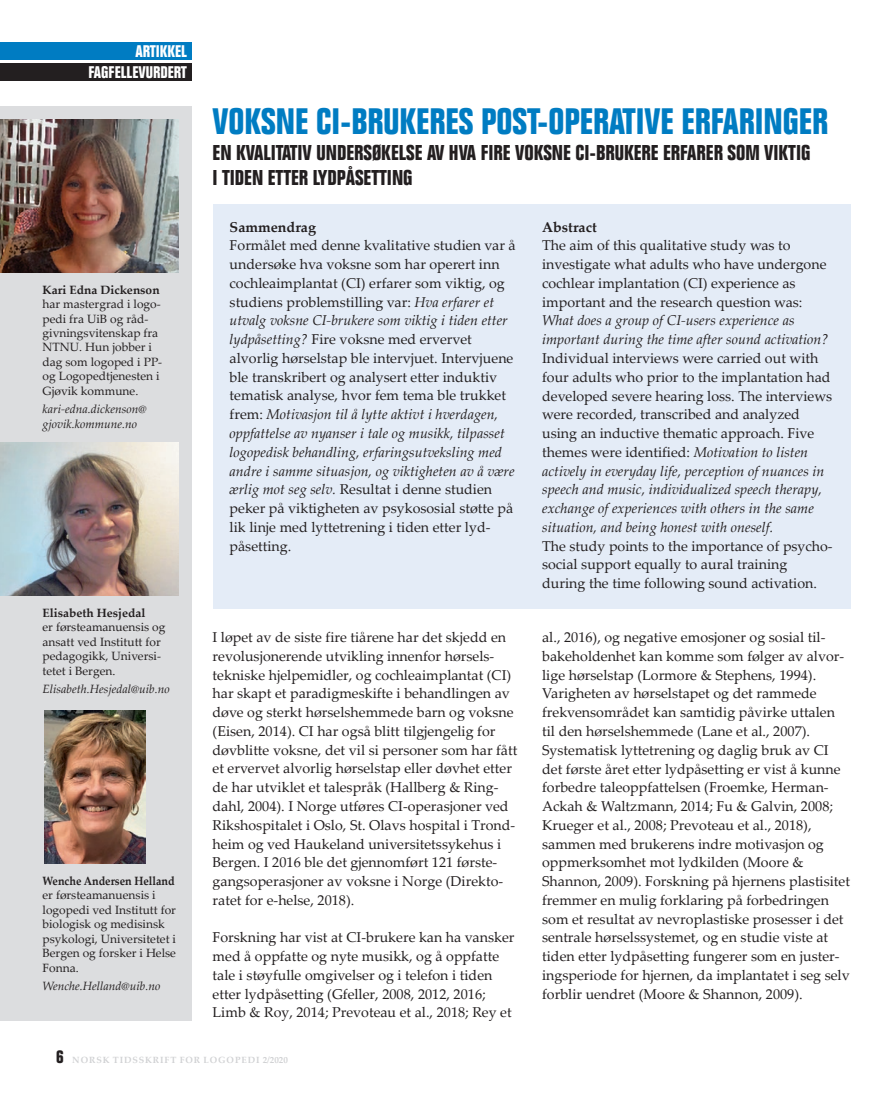
<style>
.page{position:relative;width:893px;height:1106px;background:#fff}
.page>*{position:absolute;margin:0;border:0;box-sizing:border-box;transform-origin:0 0}
.t1{font:700 condensed 36px "Folio";color:#007cc2}
.t2{font:700 condensed 21px/25.2px "Folio";color:#231f20}
.t3{font:700 condensed 16.5px "Folio";color:#fff}
.t4{font:14.25px/18.8px "Palatino Linotype";color:#231f20}
.t5{font:italic 14.25px/18.8px "Palatino Linotype";color:#231f20}
.t6{font:700 14.25px "Palatino Linotype";color:#231f20}
.t7{font:12px/14.4px "Palatino Linotype";color:#231f20}
.t8{font:italic 12px/14.4px "Palatino Linotype";color:#231f20}
.t9{font:700 12px "Palatino Linotype";color:#231f20}
.t10{font:700 12px "Palatino Linotype";color:#231f20;scale:.9 1}
.t11{font:700 9px "Palatino Linotype";letter-spacing:.1em;color:#d1d2d4}
.s1{font-style:italic}
.s2{font-family:"Folio";font-stretch:condensed;font-size:18px;color:#231f20}
</style>
<div class="page">
<div style="left:213px;top:204px;width:637px;height:404px;background:#e4ecf7"></div>
<div style="left:0;top:43px;width:191px;height:17px;background:#007cc2"></div>
<div style="left:0;top:106px;width:191px;height:914px;background:#dcdddf"></div>
<img style="left:0;top:119px;width:179px;height:153px">
<img style="left:0;top:442px;width:179px;height:153px">
<img style="left:44px;top:710px;width:101px;height:153px">
<div style="left:0;top:64px;width:191px;height:17px;background:#231f20"></div>
<p class="t3" style="left:135px;top:42px;width:53px">ARTIKKEL</p>
<p class="t3" style="left:88px;top:63px;width:100px">FAGFELLEVURDERT</p>
<p class="t9" style="left:43px;top:281px;width:119px">Kari Edna Dickenson</p>
<p class="t7" style="left:43px;top:296px;width:121px">har mastergrad i logo&shy;pedi fra UiB og råd&shy;givningsvitenskap fra<br>NTNU. Hun jobber i dag som logoped i PP&shy;og Logopedtjenesten i<br>Gjøvik kommune.</p>
<p class="t8" style="left:43px;top:401px;width:106px">kari-edna.dickenson@ gjovik.kommune.no</p>
<p class="t9" style="left:43px;top:604px;width:104px">Elisabeth Hesjedal</p>
<p class="t7" style="left:43px;top:619px;width:124px">er førsteamanuensis og ansatt ved Institutt for pedagogikk, Universi&shy;tetet i Bergen.</p>
<p class="t8" style="left:43px;top:681px;width:129px">Elisabeth.Hesjedal@uib.no</p>
<p class="t10" style="left:43px;top:872px;width:148px">Wenche Andersen Helland</p>
<p class="t7" style="left:43px;top:887px;width:135px">er førsteamanuensis i logopedi ved Institutt for biologisk og medisinsk psykologi, Universitetet i<br>Bergen og forsker i Helse<br>Fonna.</p>
<p class="t8" style="left:43px;top:978px;width:119px">Wenche.Helland@uib.no</p>
<h1 class="t1" style="left:213px;top:102px;width:617px">VOKSNE CI-BRUKERES POST-OPERATIVE ERFARINGER</h1>
<h2 class="t2" style="left:213px;top:140px;width:599px">EN KVALITATIV UNDERSØKELSE AV HVA FIRE VOKSNE CI-BRUKERE ERFARER SOM VIKTIG<br>I TIDEN ETTER LYDPÅSETTING</h2>
<p class="t6" style="left:230px;top:217px;width:88px">Sammendrag</p>
<p class="t4" style="left:230px;top:236px;width:288px">Formålet med denne kvalitative studien var å undersøke hva voksne som har operert inn cochleaimplantat (CI) erfarer som viktig, og studiens problemstilling var: <span class="s1">Hva erfarer et utvalg voksne CI-brukere som viktig i tiden etter lydpåsetting?</span> Fire voksne med ervervet alvorlig hørselstap ble intervjuet. Intervjuene ble transkribert og analysert etter induktiv tematisk analyse, hvor fem tema ble trukket frem: <span class="s1">Motivasjon til å lytte aktivt i hverdagen, oppfattelse av nyanser i tale og musikk, tilpasset logopedisk behandling, erfaringsutveksling med andre i samme situasjon, og viktigheten av å være ærlig mot seg selv.</span> Resultat i denne studien peker på viktigheten av psykososial støtte på lik linje med lyttetrening i tiden etter lyd&shy;påsetting.</p>
<p class="t4" style="left:213px;top:627px;width:306px">I løpet av de siste fire tiårene har det skjedd en revolusjonerende utvikling innenfor hørsels&shy;tekniske hjelpemidler, og cochleaimplantat (CI) har skapt et paradigmeskifte i behandlingen av døve og sterkt hørselshemmede barn og voksne (Eisen, 2014). CI har også blitt tilgjengelig for døvblitte voksne, det vil si personer som har fått et ervervet alvorlig hørselstap eller døvhet etter de har utviklet et talespråk (Hallberg &amp; Ring&shy;dahl, 2004). I Norge utføres CI-operasjoner ved Rikshospitalet i Oslo, St. Olavs hospital i Trond&shy;heim og ved Haukeland universitetssykehus i Bergen. I 2016 ble det gjennomført 121 første&shy;gangsoperasjoner av voksne i Norge (Direkto&shy;ratet for e-helse, 2018).</p>
<p class="t4" style="left:213px;top:927px;width:303px">Forskning har vist at CI-brukere kan ha vansker med å oppfatte og nyte musikk, og å oppfatte tale i støyfulle omgivelser og i telefon i tiden etter lydpåsetting (Gfeller, 2008, 2012, 2016; Limb &amp; Roy, 2014; Prevoteau et al., 2018; Rey et</p>
<p class="t6" style="left:542px;top:217px;width:56px">Abstract</p>
<p class="t4" style="left:542px;top:236px;width:286px">The aim of this qualitative study was to investigate what adults who have undergone cochlear implantation (CI) experience as important and the research question was:</p>
<p class="t5" style="left:542px;top:311px;width:288px">What does a group of CI-users experience as important during the time after sound activation?</p>
<p class="t4" style="left:542px;top:348px;width:292px">Individual interviews were carried out with four adults who prior to the implantation had developed severe hearing loss. The interviews were recorded, transcribed and analyzed using an inductive thematic approach. Five themes were identified: <span class="s1">Motivation to listen actively in everyday life, perception of nuances in speech and music, individualized speech therapy, exchange of experiences with others in the same situation, and being honest with oneself.</span></p>
<p class="t4" style="left:542px;top:536px;width:292px">The study points to the importance of psycho&shy;social support equally to aural training during the time following sound activation.</p>
<p class="t4" style="left:542px;top:627px;width:309px">al., 2016), og negative emosjoner og sosial til&shy;bakeholdenhet kan komme som følger av alvor&shy;lige hørselstap (Lormore &amp; Stephens, 1994).<br>Varigheten av hørselstapet og det rammede frekvensområdet kan samtidig påvirke uttalen til den hørselshemmede (Lane et al., 2007).<br>Systematisk lyttetrening og daglig bruk av CI det første året etter lydpåsetting er vist å kunne forbedre taleoppfattelsen (Froemke, Herman-Ackah &amp; Waltzmann, 2014; Fu &amp; Galvin, 2008; Krueger et al., 2008; Prevoteau et al., 2018), sammen med brukerens indre motivasjon og oppmerksomhet mot lydkilden (Moore &amp; Shannon, 2009). Forskning på hjernens plastisitet fremmer en mulig forklaring på forbedringen som et resultat av nevroplastiske prosesser i det sentrale hørselssystemet, og en studie viste at tiden etter lydpåsetting fungerer som en juster&shy;ingsperiode for hjernen, da implantatet i seg selv forblir uendret (Moore &amp; Shannon, 2009).</p>
<p class="t11" style="left:56px;top:1054px;width:233px"><span class="s2">6</span> NORSK TIDSSKRIFT FOR LOGOPEDI 2/2020</p>
</div>
